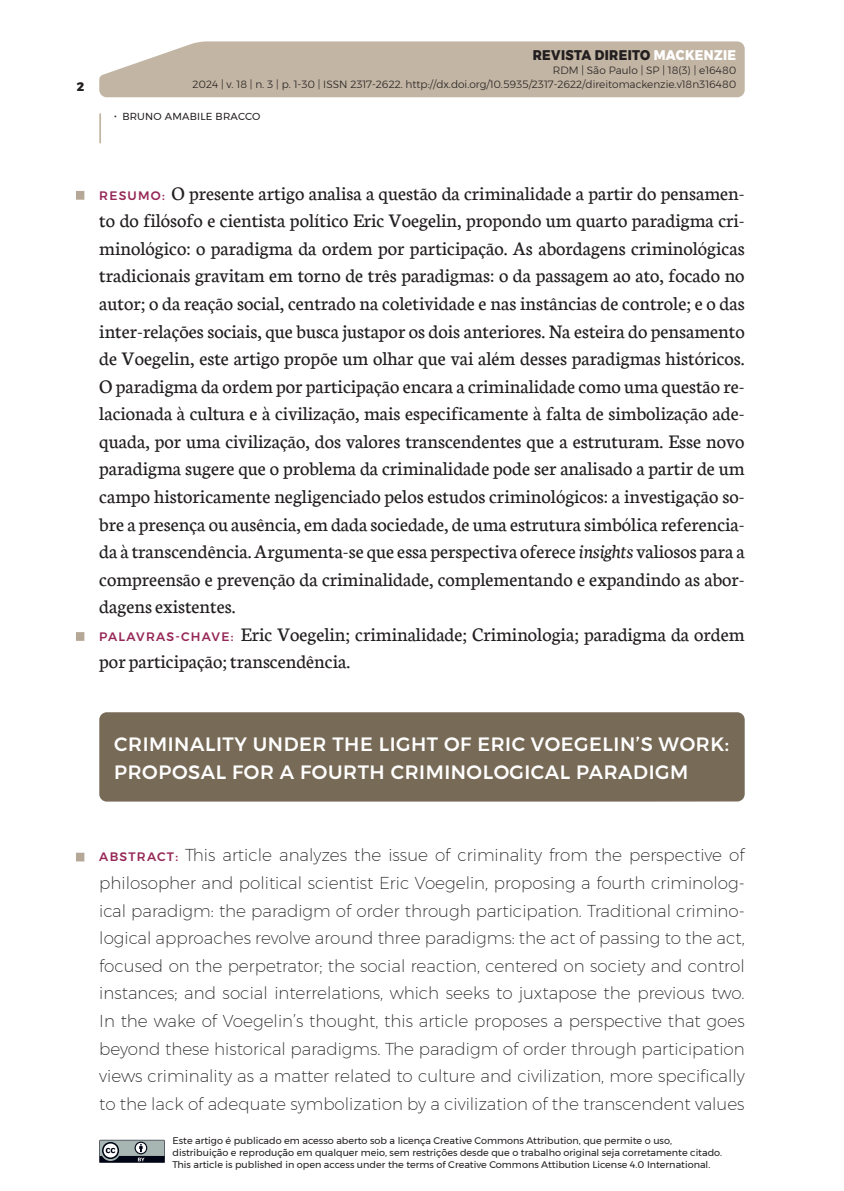
<style>
.page{position:relative;width:844px;height:1191px;background:#fff}
.page>*{position:absolute;margin:0;border:0;box-sizing:border-box;transform-origin:0 0}
.t1{font:20.47px/27.5px "Neuton";color:#231f20}
.t2{font:500 19.25px/27.7px "Montserrat";letter-spacing:.03em;color:#fff}
.t3{font:200 16.8px/27.7px "Montserrat";color:#231f20;text-align:justify}
.t4{font:800 14px "Montserrat";letter-spacing:.03em;color:#231f20;scale:.9 1}
.t5{font:800 12.25px "Montserrat";color:#231f20}
.t6{font:300 10.5px/14px "Montserrat";color:#231f20;text-align:right}
.t7{font:10.15px "Montserrat";letter-spacing:.02em;color:#231f20}
.t8{font:9.62px/12.2px "Montserrat";color:#231f20}
.s1{color:#fff}
.s2{font-family:"Montserrat";font-weight:500;font-size:12.25px;color:#962757}
.s3{font-style:italic}
.s4{font-weight:500;font-size:12.25px;color:#962757}
</style>
<div class="page">
<div style="left:99px;top:41px;width:645px;height:56px;background:#c2b5a3"></div>
<hr style="left:99px;top:114px;width:2px;height:29px;background:#c2b5a3">
<svg style="left:99px;top:1139px;width:66px;height:23px;background:#7b8387"></svg>
<div style="left:99px;top:712px;width:645px;height:89px;background:#776a56"></div>
<div style="left:76px;top:191px;width:8px;height:9px;background:#b6a897"></div>
<div style="left:76px;top:632px;width:8px;height:9px;background:#b6a897"></div>
<div style="left:76px;top:852px;width:8px;height:9px;background:#b6a897"></div>
<p class="t5" style="left:77px;top:76px;width:9px">2</p>
<p class="t4" style="left:532px;top:44px;width:228px">REVISTA DIREITO <span class="s1">MACKENZIE</span></p>
<p class="t6" style="left:192px;top:63px;width:545px">RDM | São Paulo | SP | 18(3) | e16480<br>2024 | v. 18 | n. 3 | p. 1-30 | ISSN 2317-2622. http://dx.doi.org/10.5935/2317-2622/direitomackenzie.v18n316480</p>
<p class="t7" style="left:122px;top:109px;width:140px">BRUNO AMABILE BRACCO</p>
<p class="t1" style="left:99px;top:179px;width:646px"><span class="s2">RESUMO:</span> O presente artigo analisa a questão da criminalidade a partir do pensamen&shy;to do filósofo e cientista político Eric Voegelin, propondo um quarto paradigma cri&shy;minológico: o paradigma da ordem por participação. As abordagens criminológicas tradicionais gravitam em torno de três paradigmas: o da passagem ao ato, focado no autor; o da reação social, centrado na coletividade e nas instâncias de controle; e o das inter-relações sociais, que busca justapor os dois anteriores. Na esteira do pensamento de Voegelin, este artigo propõe um olhar que vai além desses paradigmas históricos.<br>O paradigma da ordem por participação encara a criminalidade como uma questão re&shy;lacionada à cultura e à civilização, mais especificamente à falta de simbolização ade&shy;quada, por uma civilização, dos valores transcendentes que a estruturam. Esse novo paradigma sugere que o problema da criminalidade pode ser analisado a partir de um campo historicamente negligenciado pelos estudos criminológicos: a investigação so&shy;bre a presença ou ausência, em dada sociedade, de uma estrutura simbólica referencia&shy;da à transcendência. Argumenta-se que essa perspectiva oferece <span class="s3">insights</span> valiosos para a compreensão e prevenção da criminalidade, complementando e expandindo as abor&shy;dagens existentes.<br><span class="s2">PALAVRAS-CHAVE:</span> Eric Voegelin; criminalidade; Criminologia; paradigma da ordem por participação; transcendência.</p>
<p class="t2" style="left:114px;top:730px;width:616px">CRIMINALITY UNDER THE LIGHT OF ERIC VOEGELIN’S WORK:<br>PROPOSAL FOR A FOURTH CRIMINOLOGICAL PARADIGM</p>
<p class="t3" style="left:99px;top:841px;width:646px"><span class="s4">ABSTRACT:</span> This article analyzes the issue of criminality from the perspective of philosopher and political scientist Eric Voegelin, proposing a fourth criminolog&shy;ical paradigm: the paradigm of order through participation. Traditional crimino&shy;logical approaches revolve around three paradigms: the act of passing to the act, focused on the perpetrator; the social reaction, centered on society and control instances; and social interrelations, which seeks to juxtapose the previous two.<br>In the wake of Voegelin’s thought, this article proposes a perspective that goes beyond these historical paradigms. The paradigm of order through participation views criminality as a matter related to culture and civilization, more specifically to the lack of adequate symbolization by a civilization of the transcendent values</p>
<p class="t8" style="left:172px;top:1134px;width:551px">Este artigo é publicado em acesso aberto sob a licença Creative Commons Attribution, que permite o uso, distribuição e reprodução em qualquer meio, sem restrições desde que o trabalho original seja corretamente citado.<br>This article is published in open access under the terms of Creative Commons Attibution License 4.0 International.</p>
</div>
